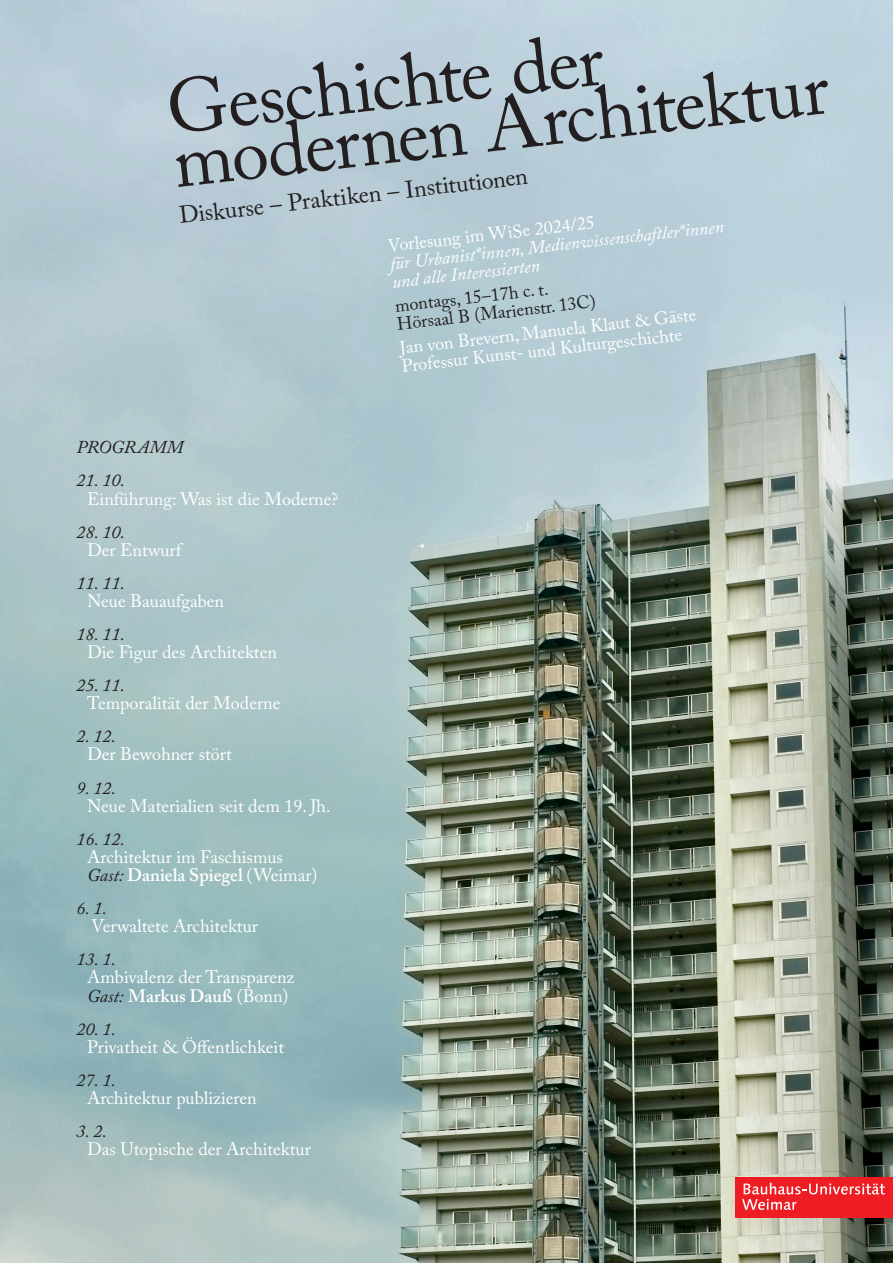
<style>
.page{position:relative;width:893px;height:1263px;background:#fff}
.page>*{position:absolute;margin:0;border:0;box-sizing:border-box;transform-origin:0 0}
.t1{font:75px/52.6px "Adobe Caslon Pro";color:#231f20}
.t2{font:24px "Adobe Caslon Pro";color:#231f20}
.t3{font:18px/18.1px "Adobe Caslon Pro";color:#fff}
.t4{font:italic 18px "Adobe Caslon Pro";color:#fff}
.t5{font:18px "Adobe Caslon Pro";color:#231f20}
.t6{font:italic 18px "Adobe Caslon Pro";letter-spacing:-.005em;color:#231f20}
.s1{font-style:italic;color:#231f20}
.s2{font-weight:600}
</style>
<div class="page">
<img style="left:0;top:0;width:893px;height:1263px">
<div style="left:736px;top:1177px;width:157px;height:40px;background:#ee1d23"></div>
<svg style="left:742px;top:1183px;width:143px;height:27px"></svg>
<p class="t1" style="left:164px;top:80px;width:661px;rotate:-6deg">Geschichte der modernen Architektur</p>
<p class="t2" style="left:178px;top:200px;width:352px;rotate:-6deg">Diskurse – Praktiken – Institutionen</p>
<p class="t3" style="left:387px;top:237px;width:209px;rotate:-7deg">Vorlesung im WiSe 2024/25</p>
<p class="t4" style="left:389px;top:255px;width:337px;rotate:-7deg">für Urbanist*innen, Medienwissenschaftler*innen</p>
<p class="t4" style="left:391px;top:272px;width:150px;rotate:-7deg">und alle Interessierten</p>
<p class="t5" style="left:394px;top:296px;width:156px;rotate:-7deg">montags, 15–17h c. t.</p>
<p class="t5" style="left:396px;top:314px;width:201px;rotate:-7deg">Hörsaal B (Marienstr. 13C)</p>
<p class="t3" style="left:399px;top:340px;width:300px;rotate:-7deg">Jan von Brevern, Manuela Klaut &amp; Gäste</p>
<p class="t3" style="left:401px;top:358px;width:284px;rotate:-7deg">Professur Kunst- und Kulturgeschichte</p>
<p class="t6" style="left:77px;top:437px;width:108px">PROGRAMM</p>
<p class="t3" style="left:87px;top:471px;width:253px;text-indent:-11px"><span class="s1">21. 10.<br></span>Einführung: Was ist die Moderne?</p>
<p class="t3" style="left:87px;top:522px;width:96px;text-indent:-11px"><span class="s1">28. 10.<br></span>Der Entwurf</p>
<p class="t3" style="left:87px;top:573px;width:139px;text-indent:-11px"><span class="s1">11. 11.<br></span>Neue Bauaufgaben</p>
<p class="t3" style="left:87px;top:625px;width:191px;text-indent:-11px"><span class="s1">18. 11.<br></span>Die Figur des Architekten</p>
<p class="t3" style="left:87px;top:676px;width:195px;text-indent:-11px"><span class="s1">25. 11.<br></span>Temporalität der Moderne</p>
<p class="t3" style="left:87px;top:727px;width:146px;text-indent:-11px"><span class="s1">2. 12.<br></span>Der Bewohner stört</p>
<p class="t3" style="left:87px;top:778px;width:245px;text-indent:-11px"><span class="s1">9. 12.<br></span>Neue Materialien seit dem 19. Jh.</p>
<p class="t3" style="left:87px;top:829px;width:232px;text-indent:-11px"><span class="s1">16. 12.<br></span>Architektur im Faschismus<br><span class="s1">Gast:</span> <span class="s2">Daniela Spiegel</span> (Weimar)</p>
<p class="t3" style="left:91px;top:899px;width:168px;text-indent:-15px"><span class="s1">6. 1.<br></span>Verwaltete Architektur</p>
<p class="t3" style="left:87px;top:950px;width:209px;text-indent:-11px"><span class="s1">13. 1.<br></span>Ambivalenz der Transparenz<br><span class="s1">Gast:</span> <span class="s2">Markus Dauß</span> (Bonn)</p>
<p class="t3" style="left:87px;top:1019px;width:199px;text-indent:-11px"><span class="s1">20. 1.<br></span>Privatheit &amp; Öffentlichkeit</p>
<p class="t3" style="left:87px;top:1070px;width:171px;text-indent:-11px"><span class="s1">27. 1.<br></span>Architektur publizieren</p>
<p class="t3" style="left:87px;top:1122px;width:225px;text-indent:-11px"><span class="s1">3. 2.<br></span>Das Utopische der Architektur</p>
</div>
